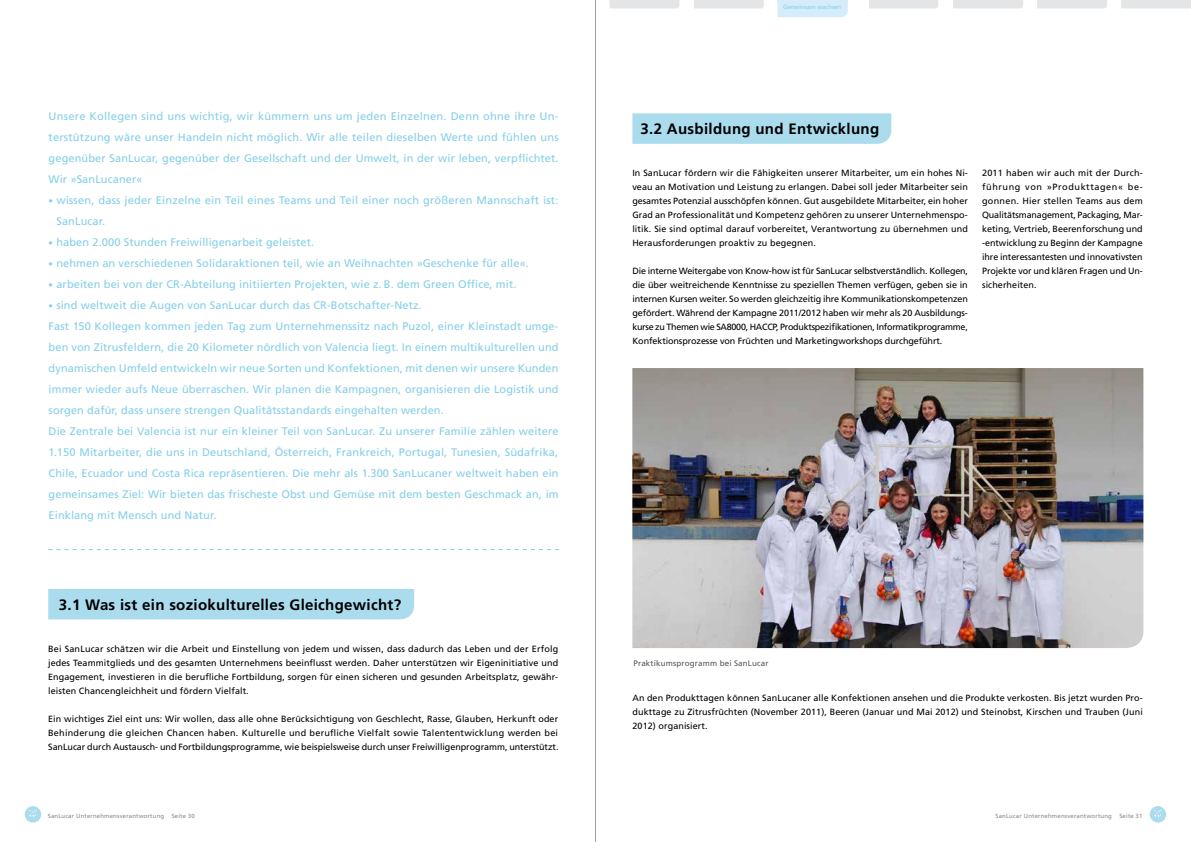
<style>
.page{position:relative;width:1191px;height:842px;background:#fff}
.page>*{position:absolute;margin:0;border:0;box-sizing:border-box;transform-origin:0 0}
.t1{font:700 15px "Frutiger LT Com";letter-spacing:.02em;color:#000}
.t2{font:11px/21px "Frutiger LT Com";letter-spacing:.01em;color:#85cfe8}
.t3{font:9px/14px "Frutiger LT Com";letter-spacing:.01em;color:#000;text-align:justify}
.t4{font:8px "Frutiger LT Com";letter-spacing:.02em;color:#58585a}
.t5{font:6px "Frutiger LT Com";letter-spacing:.03em;color:#87888a}
.t6{font:6px "Frutiger LT Com";color:#85cfe8}
.s1{font-size:9px}
</style>
<div class="page">
<hr style="left:595px;top:0;width:1px;height:842px;background:#9c9e9f">
<div style="left:25px;top:806px;width:16px;height:16px;background:#aadcee;border-radius:50%"></div>
<svg style="left:28px;top:810px;width:9px;height:8px"></svg>
<svg style="left:49px;top:549px;width:510px;height:1px"></svg>
<div style="left:48px;top:589px;width:366px;height:30px;background:#aadcee"></div>
<div style="left:1149px;top:806px;width:17px;height:16px;background:#aadcee;border-radius:50%"></div>
<svg style="left:1152px;top:808px;width:9px;height:10px"></svg>
<svg style="left:777px;top:3px;width:70px;height:14px"></svg>
<hr style="left:777px;top:0;width:70px;height:3px;background:#d5edfa">
<svg style="left:694px;top:0;width:70px;height:8px"></svg>
<svg style="left:609px;top:0;width:70px;height:9px"></svg>
<svg style="left:869px;top:0;width:69px;height:9px"></svg>
<svg style="left:953px;top:0;width:70px;height:8px"></svg>
<svg style="left:1037px;top:0;width:70px;height:8px"></svg>
<svg style="left:1121px;top:0;width:70px;height:8px"></svg>
<svg style="left:632px;top:113px;width:259px;height:31px;background:#abdcee"></svg>
<img style="left:632px;top:368px;width:511px;height:280px">
<p class="t2" style="left:49px;top:106px;width:511px;text-align:justify">Unsere Kollegen sind uns wichtig, wir kümmern uns um jeden Einzelnen. Denn ohne ihre Un&shy;terstützung wäre unser Handeln nicht möglich. Wir alle teilen dieselben Werte und fühlen uns gegenüber SanLucar, gegenüber der Gesellschaft und der Umwelt, in der wir leben, verpflichtet.<br>Wir »SanLucaner«</p>
<p class="t2" style="left:56px;top:190px;width:503px;text-indent:-8px"><span class="s1">•</span> wissen, dass jeder Einzelne ein Teil eines Teams und Teil einer noch größeren Mannschaft ist:<br>SanLucar.</p>
<p class="t2" style="left:49px;top:232px;width:267px"><span class="s1">•</span> haben 2.000 Stunden Freiwilligenarbeit geleistet.</p>
<p class="t2" style="left:49px;top:253px;width:482px"><span class="s1">•</span> nehmen an verschiedenen Solidaraktionen teil, wie an Weihnachten »Geschenke für alle«.</p>
<p class="t2" style="left:49px;top:274px;width:469px"><span class="s1">•</span> arbeiten bei von der CR-Abteilung initiierten Projekten, wie z. B. dem Green Office, mit.</p>
<p class="t2" style="left:49px;top:295px;width:511px"><span class="s1">•</span> sind weltweit die Augen von SanLucar durch das CR-Botschafter-Netz.<br>Fast 150 Kollegen kommen jeden Tag zum Unternehmenssitz nach Puzol, einer Kleinstadt umge&shy;ben von Zitrusfeldern, die 20 Kilometer nördlich von Valencia liegt. In einem multikulturellen und dynamischen Umfeld entwickeln wir neue Sorten und Konfektionen, mit denen wir unsere Kunden immer wieder aufs Neue überraschen. Wir planen die Kampagnen, organisieren die Logistik und sorgen dafür, dass unsere strengen Qualitätsstandards eingehalten werden.<br>Die Zentrale bei Valencia ist nur ein kleiner Teil von SanLucar. Zu unserer Familie zählen weitere 1.150 Mitarbeiter, die uns in Deutschland, Österreich, Frankreich, Portugal, Tunesien, Südafrika, Chile, Ecuador und Costa Rica repräsentieren. Die mehr als 1.300 SanLucaner weltweit haben ein gemeinsames Ziel: Wir bieten das frischeste Obst und Gemüse mit dem besten Geschmack an, im Einklang mit Mensch und Natur.</p>
<h1 class="t1" style="left:59px;top:596px;width:344px">3.1 Was ist ein soziokulturelles Gleichgewicht?</h1>
<p class="t3" style="left:48px;top:642px;width:511px">Bei SanLucar schätzen wir die Arbeit und Einstellung von jedem und wissen, dass dadurch das Leben und der Erfolg jedes Teammitglieds und des gesamten Unternehmens beeinflusst werden. Daher unterstützen wir Eigeninitiative und Engagement, investieren in die berufliche Fortbildung, sorgen für einen sicheren und gesunden Arbeitsplatz, gewähr&shy;leisten Chancengleichheit und fördern Vielfalt.</p>
<p class="t3" style="left:48px;top:712px;width:512px">Ein wichtiges Ziel eint uns: Wir wollen, dass alle ohne Berücksichtigung von Geschlecht, Rasse, Glauben, Herkunft oder Behinderung die gleichen Chancen haben. Kulturelle und berufliche Vielfalt sowie Talententwicklung werden bei SanLucar durch Austausch- und Fortbildungsprogramme, wie beispielsweise durch unser Freiwilligenprogramm, unterstützt.</p>
<p class="t5" style="left:48px;top:812px;width:118px">SanLucar Unternehmensverantwortung</p>
<p class="t5" style="left:172px;top:812px;width:25px">Seite 30</p>
<p class="t6" style="left:783px;top:4px;width:60px">Gemeinsam wachsen</p>
<h1 class="t1" style="left:640px;top:120px;width:240px">3.2 Ausbildung und Entwicklung</h1>
<p class="t3" style="left:632px;top:166px;width:337px">In SanLucar fördern wir die Fähigkeiten unserer Mitarbeiter, um ein hohes Ni&shy;veau an Motivation und Leistung zu erlangen. Dabei soll jeder Mitarbeiter sein gesamtes Potenzial ausschöpfen können. Gut ausgebildete Mitarbeiter, ein hoher Grad an Professionalität und Kompetenz gehören zu unserer Unternehmenspo&shy;litik. Sie sind optimal darauf vorbereitet, Verantwortung zu übernehmen und Herausforderungen proaktiv zu begegnen.</p>
<p class="t3" style="left:632px;top:264px;width:337px">Die interne Weitergabe von Know-how ist für SanLucar selbstverständlich. Kollegen, die über weitreichende Kenntnisse zu speziellen Themen verfügen, geben sie in internen Kursen weiter. So werden gleichzeitig ihre Kommunikationskompetenzen gefördert. Während der Kampagne 2011/2012 haben wir mehr als 20 Ausbildungs&shy;kurse zu Themen wie SA8000, HACCP, Produktspezifikationen, Informatikprogramme, Konfektionsprozesse von Früchten und Marketingworkshops durchgeführt.</p>
<p class="t3" style="left:982px;top:166px;width:162px">2011 haben wir auch mit der Durch&shy;führung von »Produkttagen« be&shy;gonnen. Hier stellen Teams aus dem Qualitätsmanagement, Packaging, Mar&shy;keting, Vertrieb, Beerenforschung und -entwicklung zu Beginn der Kampagne ihre interessantesten und innovativsten Projekte vor und klären Fragen und Un&shy;sicherheiten.</p>
<p class="t4" style="left:633px;top:659px;width:137px">Praktikumsprogramm bei SanLucar</p>
<p class="t3" style="left:632px;top:691px;width:512px">An den Produkttagen können SanLucaner alle Konfektionen ansehen und die Produkte verkosten. Bis jetzt wurden Pro&shy;dukttage zu Zitrusfrüchten (November 2011), Beeren (Januar und Mai 2012) und Steinobst, Kirschen und Trauben (Juni 2012) organisiert.</p>
<p class="t5" style="left:995px;top:812px;width:118px">SanLucar Unternehmensverantwortung</p>
<p class="t5" style="left:1119px;top:812px;width:25px">Seite 31</p>
</div>
